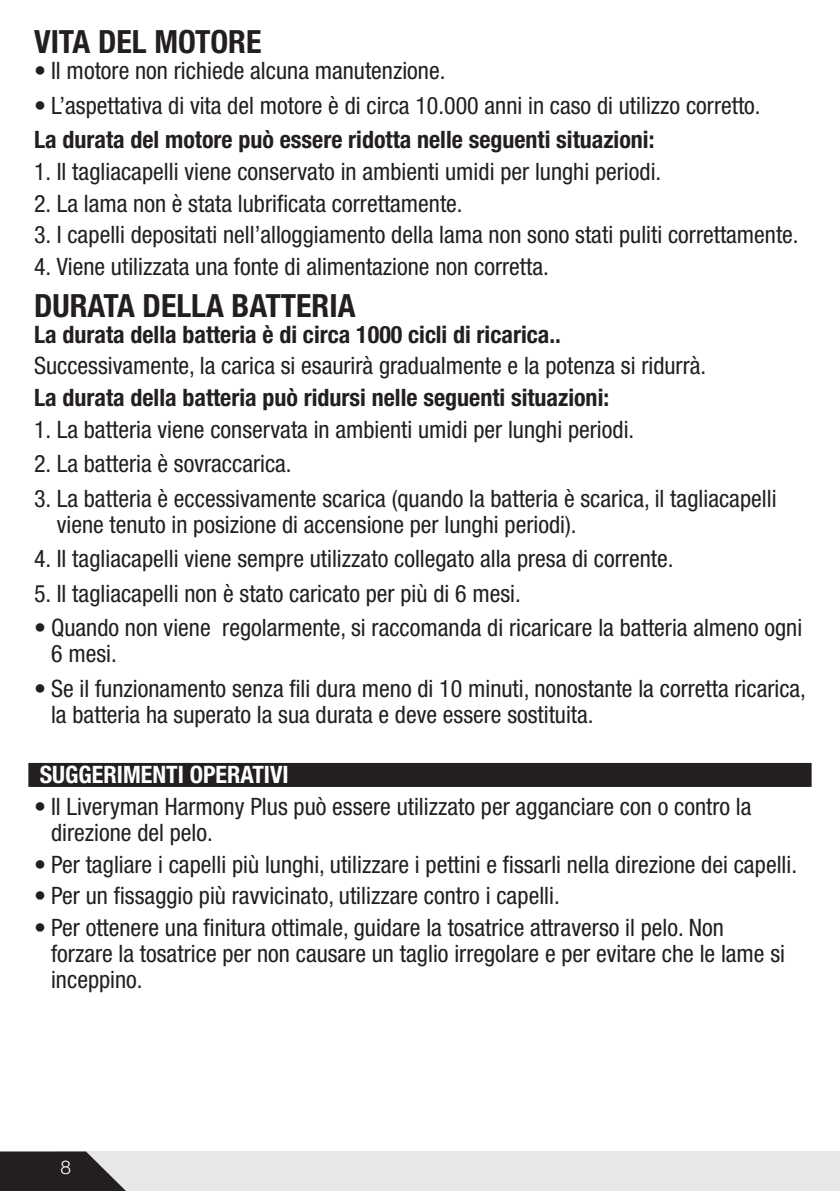
<style>
.page{position:relative;width:840px;height:1191px;background:#fff}
.page>*{position:absolute;margin:0;border:0;box-sizing:border-box;transform-origin:0 0}
.t1{font:700 condensed 32px "Helvetica Neue";color:#231f20}
.t2{font:condensed 24px/26px "Helvetica Neue";color:#231f20}
.t3{font:700 condensed 24px "Helvetica Neue";color:#231f20}
.t4{font:700 condensed 24px "Helvetica Neue";color:#fff}
.t5{font:300 19px "Helvetica Neue";color:#fff}
</style>
<div class="page">
<div style="left:28px;top:763px;width:783px;height:24px;background:#231f20"></div>
<div style="left:56px;top:1151px;width:783px;height:40px;background:#e6e7e9"></div>
<svg style="left:0;top:1151px;width:126px;height:40px"></svg>
<h1 class="t1" style="left:34px;top:22px;width:229px">VITA DEL MOTORE</h1>
<p class="t2" style="left:34px;top:58px;width:413px">• Il motore non richiede alcuna manutenzione.</p>
<p class="t2" style="left:34px;top:92px;width:727px">• L’aspettativa di vita del motore è di circa 10.000 anni in caso di utilizzo corretto.</p>
<p class="t3" style="left:34px;top:125px;width:621px">La durata del motore può essere ridotta nelle seguenti situazioni:</p>
<p class="t2" style="left:34px;top:158px;width:628px">1. Il tagliacapelli viene conservato in ambienti umidi per lunghi periodi.</p>
<p class="t2" style="left:34px;top:190px;width:430px">2. La lama non è stata lubrificata correttamente.</p>
<p class="t2" style="left:34px;top:222px;width:765px">3. I capelli depositati nell’alloggiamento della lama non sono stati puliti correttamente.</p>
<p class="t2" style="left:34px;top:253px;width:516px">4. Viene utilizzata una fonte di alimentazione non corretta.</p>
<h1 class="t1" style="left:34px;top:286px;width:323px">DURATA DELLA BATTERIA</h1>
<p class="t3" style="left:34px;top:319px;width:528px">La durata della batteria è di circa 1000 cicli di ricarica..</p>
<p class="t2" style="left:34px;top:353px;width:673px">Successivamente, la carica si esaurirà gradualmente e la potenza si ridurrà.</p>
<p class="t3" style="left:34px;top:383px;width:576px">La durata della batteria può ridursi nelle seguenti situazioni:</p>
<p class="t2" style="left:34px;top:416px;width:601px">1. La batteria viene conservata in ambienti umidi per lunghi periodi.</p>
<p class="t2" style="left:34px;top:450px;width:259px">2. La batteria è sovraccarica.</p>
<p class="t2" style="left:57px;top:485px;width:721px;text-indent:-23px">3. La batteria è eccessivamente scarica (quando la batteria è scarica, il tagliacapelli viene tenuto in posizione di accensione per lunghi periodi).</p>
<p class="t2" style="left:34px;top:545px;width:640px">4. Il tagliacapelli viene sempre utilizzato collegato alla presa di corrente.</p>
<p class="t2" style="left:34px;top:580px;width:488px">5. Il tagliacapelli non è stato caricato per più di 6 mesi.</p>
<p class="t2" style="left:51px;top:614px;width:752px;text-indent:-17px">• Quando non viene regolarmente, si raccomanda di ricaricare la batteria almeno ogni<br>6 mesi.</p>
<p class="t2" style="left:51px;top:675px;width:756px;text-indent:-17px">• Se il funzionamento senza fili dura meno di 10 minuti, nonostante la corretta ricarica, la batteria ha superato la sua durata e deve essere sostituita.</p>
<p class="t4" style="left:40px;top:760px;width:250px">SUGGERIMENTI OPERATIVI</p>
<p class="t2" style="left:51px;top:793px;width:701px;text-indent:-17px">• Il Liveryman Harmony Plus può essere utilizzato per agganciare con o contro la direzione del pelo.</p>
<p class="t2" style="left:34px;top:851px;width:764px">• Per tagliare i capelli più lunghi, utilizzare i pettini e fissarli nella direzione dei capelli.</p>
<p class="t2" style="left:34px;top:883px;width:527px">• Per un fissaggio più ravvicinato, utilizzare contro i capelli.</p>
<p class="t2" style="left:51px;top:914px;width:735px;text-indent:-17px">• Per ottenere una finitura ottimale, guidare la tosatrice attraverso il pelo. Non forzare la tosatrice per non causare un taglio irregolare e per evitare che le lame si inceppino.</p>
<p class="t5" style="left:60px;top:1156px;width:12px">8</p>
</div>
